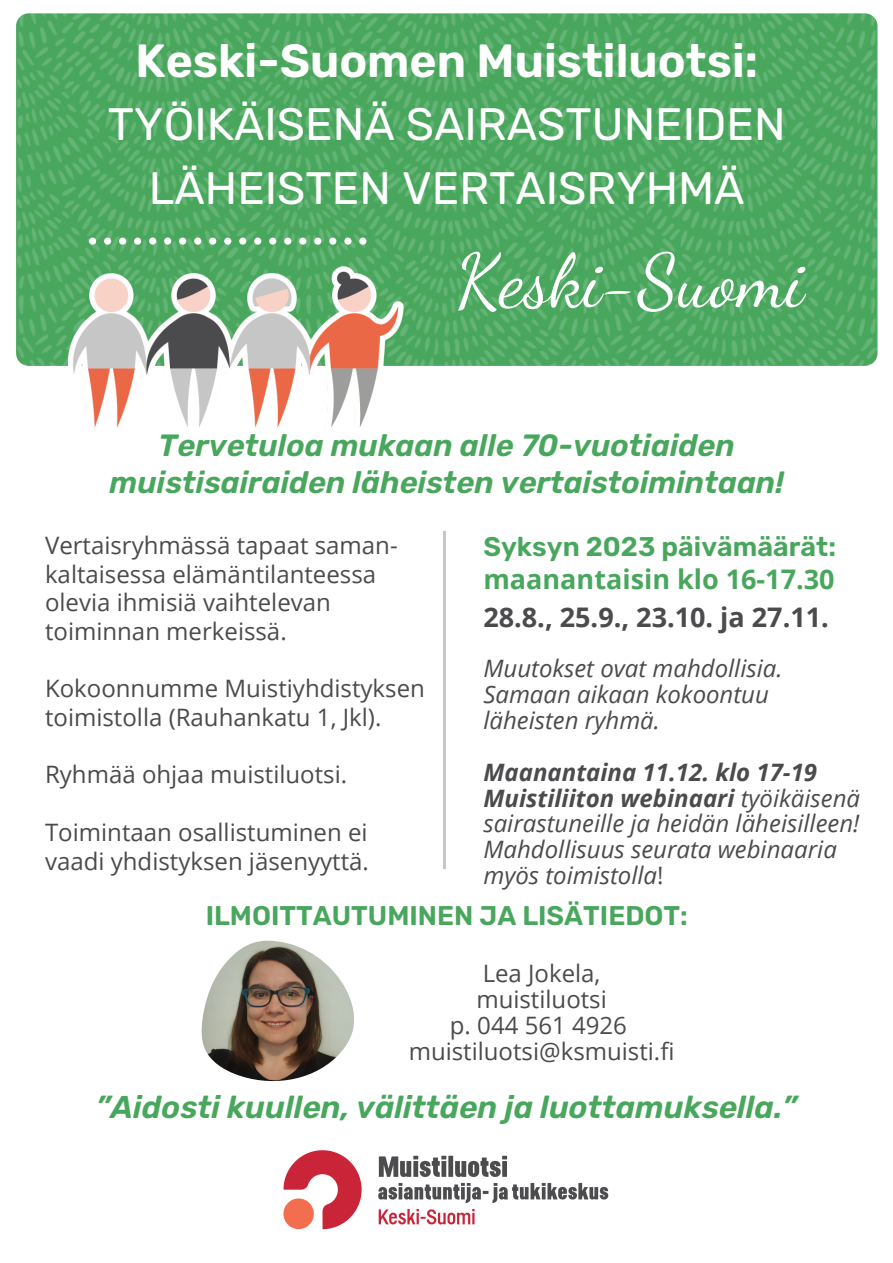
<style>
.page{position:relative;width:893px;height:1263px;background:#fff}
.page>*{position:absolute;margin:0;border:0;box-sizing:border-box;transform-origin:0 0}
.t1{font:74.7px "Dancing Script";color:#fff}
.t2{font:600 46.5px "Rubik";color:#fff}
.t3{font:45.45px/63.6px "Rubik";color:#fff;text-align:center}
.t4{font:italic 600 31.5px "Rubik";color:#49a75d}
.t5{font:italic 600 30.75px/36.6px "Rubik";color:#49a75d;text-align:center}
.t6{font:600 27px "Rubik";color:#49a75d}
.t7{font:700 27px "Open Sans";color:#4b4b4d}
.t8{font:700 27px "Open Sans";color:#49a75d}
.t9{font:24px/28.7px "Open Sans";color:#4b4b4d}
.t10{font:italic 24px/25.9px "Open Sans";color:#4b4b4d}
.s1{font-weight:700}
.s2{font-style:normal}
</style>
<div class="page">
<img style="left:16px;top:13px;width:861px;height:353px;border-radius:13px">
<hr style="left:443px;top:531px;width:2px;height:337px;background:#4b4b4d">
<img style="left:68px;top:216px;width:335px;height:212px">
<div style="left:89px;top:238px;width:7px;height:7px;background:#fff;border-radius:50%"></div>
<div style="left:104px;top:238px;width:7px;height:7px;background:#fff;border-radius:50%"></div>
<div style="left:119px;top:238px;width:7px;height:7px;background:#fff;border-radius:50%"></div>
<div style="left:134px;top:238px;width:7px;height:7px;background:#fff;border-radius:50%"></div>
<div style="left:149px;top:237px;width:7px;height:8px;background:#fff;border-radius:50%"></div>
<div style="left:164px;top:237px;width:7px;height:8px;background:#fff;border-radius:50%"></div>
<div style="left:179px;top:238px;width:7px;height:7px;background:#fff;border-radius:50%"></div>
<div style="left:194px;top:238px;width:7px;height:7px;background:#fff;border-radius:50%"></div>
<div style="left:209px;top:238px;width:7px;height:7px;background:#fff;border-radius:50%"></div>
<div style="left:224px;top:238px;width:7px;height:7px;background:#fff;border-radius:50%"></div>
<div style="left:239px;top:238px;width:7px;height:7px;background:#fff;border-radius:50%"></div>
<div style="left:254px;top:238px;width:7px;height:7px;background:#fff;border-radius:50%"></div>
<div style="left:269px;top:238px;width:7px;height:7px;background:#fff;border-radius:50%"></div>
<div style="left:284px;top:238px;width:7px;height:7px;background:#fff;border-radius:50%"></div>
<div style="left:299px;top:238px;width:7px;height:7px;background:#fff;border-radius:50%"></div>
<div style="left:314px;top:238px;width:7px;height:7px;background:#fff;border-radius:50%"></div>
<div style="left:329px;top:238px;width:7px;height:7px;background:#fff;border-radius:50%"></div>
<div style="left:344px;top:238px;width:7px;height:7px;background:#fff;border-radius:50%"></div>
<div style="left:359px;top:238px;width:7px;height:7px;background:#fff;border-radius:50%"></div>
<img style="left:283px;top:1150px;width:326px;height:80px">
<img style="left:202px;top:940px;width:152px;height:142px">
<p class="t2" style="left:136px;top:33px;width:624px">Keski-Suomen Muistiluotsi:</p>
<p class="t3" style="left:108px;top:93px;width:679px">TYÖIKÄISENÄ SAIRASTUNEIDEN<br>LÄHEISTEN VERTAISRYHMÄ</p>
<p class="t1" style="left:456px;top:237px;width:350px">Keski-Suomi</p>
<p class="t5" style="left:109px;top:428px;width:676px">Tervetuloa mukaan alle 70-vuotiaiden muistisairaiden läheisten vertaistoimintaan!</p>
<p class="t9" style="left:45px;top:530px;width:354px">Vertaisryhmässä tapaat saman&shy;kaltaisessa elämäntilanteessa olevia ihmisiä vaihtelevan toiminnan merkeissä.</p>
<p class="t9" style="left:45px;top:674px;width:381px">Kokoonnumme Muistiyhdistyksen toimistolla (Rauhankatu 1, Jkl).</p>
<p class="t9" style="left:45px;top:760px;width:303px">Ryhmää ohjaa muistiluotsi.</p>
<p class="t9" style="left:45px;top:817px;width:325px">Toimintaan osallistuminen ei vaadi yhdistyksen jäsenyyttä.</p>
<p class="t6" style="left:483px;top:530px;width:354px">Syksyn 2023 päivämäärät:</p>
<p class="t8" style="left:483px;top:560px;width:353px">maanantaisin klo 16-17.30</p>
<p class="t7" style="left:483px;top:598px;width:347px">28.8., 25.9., 23.10. ja 27.11.</p>
<p class="t10" style="left:483px;top:655px;width:300px">Muutokset ovat mahdollisia.</p>
<p class="t10" style="left:483px;top:681px;width:287px">Samaan aikaan kokoontuu läheisten ryhmä.</p>
<p class="t10" style="left:483px;top:758px;width:378px"><span class="s1">Maanantaina 11.12. klo 17-19<br>Muistiliiton webinaari</span> työikäisenä sairastuneille ja heidän läheisilleen!<br>Mahdollisuus seurata webinaaria myös toimistolla<span class="s2">!</span></p>
<p class="t6" style="left:206px;top:899px;width:484px">ILMOITTAUTUMINEN JA LISÄTIEDOT:</p>
<p class="t9" style="left:483px;top:958px;width:119px">Lea Jokela,</p>
<p class="t9" style="left:476px;top:984px;width:132px">muistiluotsi</p>
<p class="t9" style="left:450px;top:1010px;width:179px">p. 044 561 4926</p>
<p class="t9" style="left:409px;top:1036px;width:267px">muistiluotsi@ksmuisti.fi</p>
<p class="t4" style="left:96px;top:1088px;width:703px">”Aidosti kuullen, välittäen ja luottamuksella.”</p>
</div>
